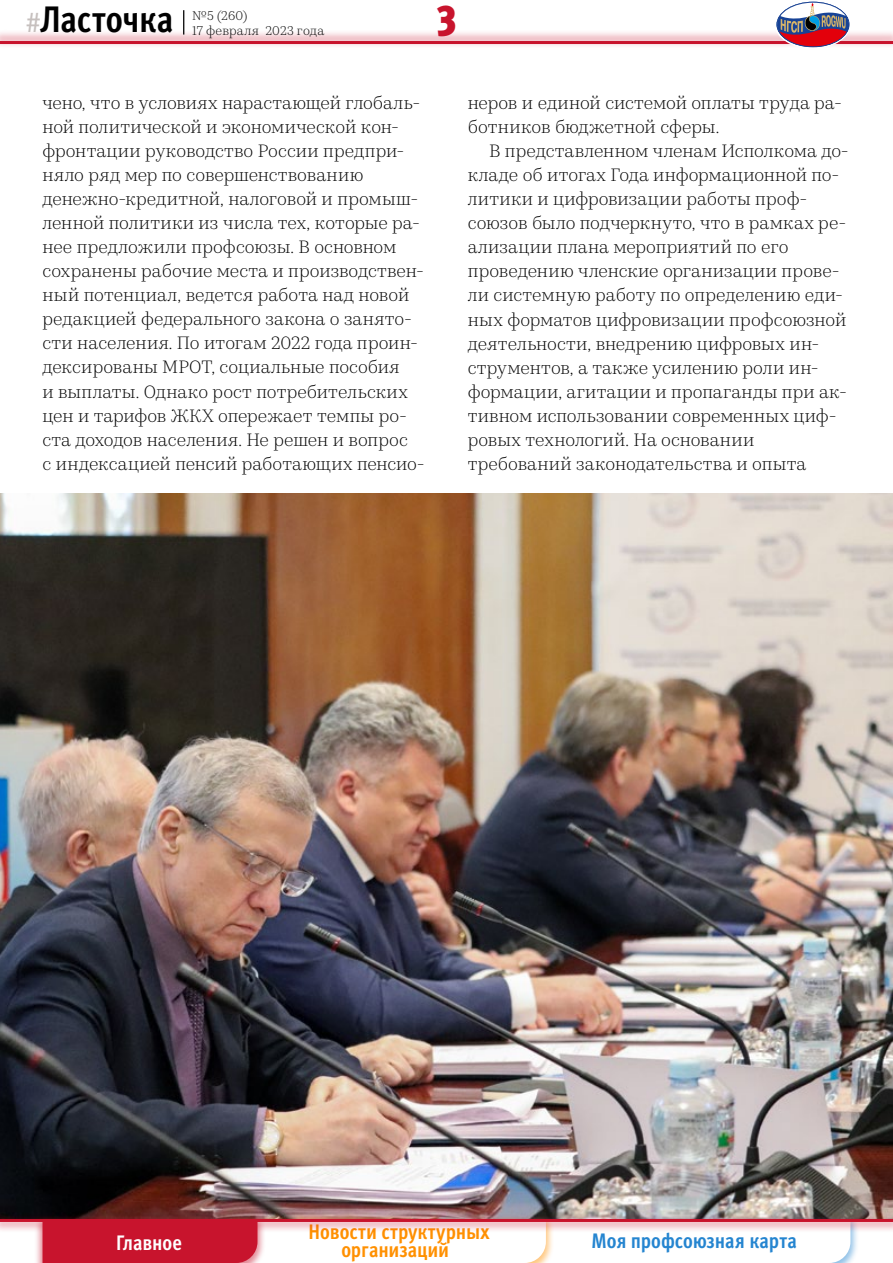
<style>
.page{position:relative;width:893px;height:1263px;background:#fff}
.page>*{position:absolute;margin:0;border:0;box-sizing:border-box;transform-origin:0 0}
.t1{font:900 condensed 43.5px "Meta Pro";color:#c8142d}
.t2{font:700 condensed 36.9px "Meta Pro";letter-spacing:-.005em;color:#000}
.t3{font:700 condensed 21px/18px "Meta Pro";color:#ff9000;text-align:center}
.t4{font:700 condensed 21px "Meta Pro";letter-spacing:-.005em;color:#2585d0}
.t5{font:700 condensed 21px "Meta Pro";letter-spacing:-.005em;color:#fff}
.t6{font:300 18px/24px "Kazimir Text";letter-spacing:.005em;color:#000}
.t7{font:300 12.75px/15px "Kazimir Text";letter-spacing:.015em;color:#000}
.s1{font-weight:400;font-stretch:normal;font-size:27px;color:#c6c0be}
</style>
<div class="page">
<img style="left:0;top:493px;width:893px;height:721px">
<div style="left:35px;top:1215px;width:231px;height:48px;background:#c8142d;opacity:.5"></div>
<svg style="left:43px;top:1233px;width:807px;height:30px"></svg>
<div style="left:0;top:29px;width:893px;height:19px;background:#c8142d;opacity:.3"></div>
<hr style="left:0;top:41px;width:893px;height:3px;background:#c8142d">
<div style="left:0;top:1214px;width:893px;height:19px;background:#c8142d;opacity:.3"></div>
<hr style="left:0;top:1219px;width:893px;height:3px;background:#c8142d">
<svg style="left:183px;top:10px;width:1px;height:25px"></svg>
<svg style="left:775px;top:2px;width:75px;height:46px"></svg>
<div style="left:775px;top:0;width:75px;height:48px;border:1px solid #fff;border-radius:50%"></div>
<h2 class="t2" style="left:26px;top:-9px;width:149px"><span class="s1">#</span>Ласточка</h2>
<p class="t7" style="left:192px;top:7px;width:133px">№5 (260)<br>17 февраля 2023 года</p>
<h1 class="t1" style="left:436px;top:-14px;width:22px">3</h1>
<p class="t6" style="left:43px;top:90px;width:384px">чено, что в условиях нарастающей глобаль&shy;ной политической и экономической кон&shy;фронтации руководство России предпри&shy;няло ряд мер по совершенствованию денежно--кредитной, налоговой и промыш&shy;ленной политики из числа тех, которые ра&shy;нее предложили профсоюзы. В основном сохранены рабочие места и производствен&shy;ный потенциал, ведется работа над новой редакцией федерального закона о занято&shy;сти населения. По итогам 2022 года проин&shy;дексированы МРОТ, социальные пособия<br>и выплаты. Однако рост потребительских цен и тарифов ЖКХ опережает темпы ро&shy;ста доходов населения. Не решен и вопрос<br>с индексацией пенсий работающих пенсио-</p>
<p class="t6" style="left:468px;top:90px;width:376px">неров и единой системой оплаты труда ра&shy;ботников бюджетной сферы.</p>
<p class="t6" style="left:468px;top:138px;width:383px;text-indent:21px">В представленном членам Исполкома до&shy;кладе об итогах Года информационной по&shy;литики и цифровизации работы проф&shy;союзов было подчеркнуто, что в рамках ре&shy;ализации плана мероприятий по его проведению членские организации прове&shy;ли системную работу по определению еди&shy;ных форматов цифровизации профсоюзной деятельности, внедрению цифровых ин&shy;струментов, а также усилению роли ин&shy;формации, агитации и пропаганды при ак&shy;тивном использовании современных циф&shy;ровых технологий. На основании требований законодательства и опыта</p>
<p class="t5" style="left:116px;top:1226px;width:67px">Главное</p>
<p class="t3" style="left:309px;top:1222px;width:182px">Новости структурных организаций</p>
<p class="t4" style="left:592px;top:1225px;width:207px">Моя профсоюзная карта</p>
</div>
